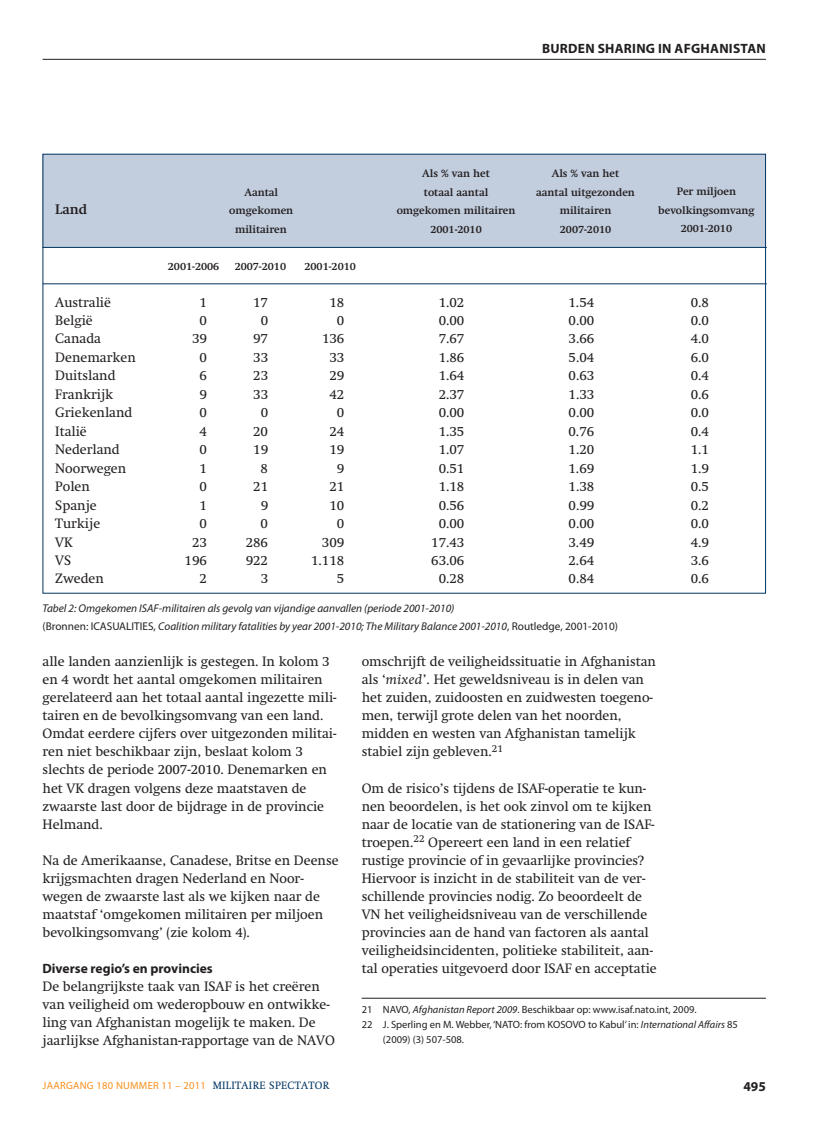
<style>
.page{position:relative;width:817px;height:1136px;background:#fff}
.page>*{position:absolute;margin:0;border:0;box-sizing:border-box;transform-origin:0 0}
.t1{font:13.5px/18px "Swift";color:#231f20}
.t2{font:700 13.5px "Myriad Pro";color:#231f20}
.t3{font:700 13.5px "Myriad Pro";letter-spacing:.02em;color:#231f20}
.t4{font:700 13.5px "Swift";color:#231f20}
.t5{font:italic 11.25px/18px "Myriad Pro";color:#231f20}
.t6{font:700 10.5px/18.5px "Swift";color:#231f20;text-align:center}
.t7{font:10.5px "Myriad Pro";color:#231f20}
.t8{font:10.5px "Myriad Pro";letter-spacing:.025em;color:#f7901e}
.s1{font-style:normal}
.s2{font-style:italic}
.s3{font-family:"Swift";color:#003562}
</style>
<div class="page">
<hr style="left:43px;top:59px;width:722px;height:1px;background:#231f20">
<hr style="left:361px;top:997px;width:404px;height:1px;background:#231f20">
<div style="left:43px;top:154px;width:722px;height:93px;background:#c2cdde"></div>
<hr style="left:43px;top:247px;width:723px;height:1px;background:#003562">
<hr style="left:43px;top:283px;width:723px;height:1px;background:#003562">
<p class="t3" style="left:542px;top:43px;width:225px">BURDEN SHARING IN AFGHANISTAN</p>
<p class="t6" style="left:396px;top:165px;width:120px">Als % van het<br>totaal aantal omgekomen militairen<br>2001-2010</p>
<p class="t6" style="left:536px;top:165px;width:100px">Als % van het aantal uitgezonden militairen<br>2007-2010</p>
<p class="t6" style="left:658px;top:183px;width:98px">Per miljoen bevolkingsomvang<br>2001-2010</p>
<p class="t6" style="left:244px;top:183px;width:35px">Aantal</p>
<p class="t4" style="left:55px;top:203px;width:34px">Land</p>
<p class="t6" style="left:229px;top:202px;width:66px">omgekomen militairen</p>
<p class="t6" style="left:168px;top:257px;width:53px">2001-2006</p>
<p class="t6" style="left:235px;top:257px;width:53px">2007-2010</p>
<p class="t6" style="left:304px;top:257px;width:53px">2001-2010</p>
<p class="t1" style="left:55px;top:294px;width:57px">Australië</p>
<p class="t1" style="left:199px;top:294px;width:9px">1</p>
<p class="t1" style="left:253px;top:294px;width:16px">17</p>
<p class="t1" style="left:329px;top:294px;width:16px">18</p>
<p class="t1" style="left:438px;top:294px;width:27px">1.02</p>
<p class="t1" style="left:568px;top:294px;width:27px">1.54</p>
<p class="t1" style="left:690px;top:294px;width:20px">0.8</p>
<p class="t1" style="left:55px;top:312px;width:39px">België</p>
<p class="t1" style="left:199px;top:312px;width:9px">0</p>
<p class="t1" style="left:260px;top:312px;width:9px">0</p>
<p class="t1" style="left:337px;top:312px;width:9px">0</p>
<p class="t1" style="left:438px;top:312px;width:27px">0.00</p>
<p class="t1" style="left:568px;top:312px;width:27px">0.00</p>
<p class="t1" style="left:690px;top:312px;width:20px">0.0</p>
<p class="t1" style="left:55px;top:331px;width:47px">Canada</p>
<p class="t1" style="left:192px;top:331px;width:16px">39</p>
<p class="t1" style="left:253px;top:331px;width:16px">97</p>
<p class="t1" style="left:322px;top:331px;width:24px">136</p>
<p class="t1" style="left:438px;top:331px;width:27px">7.67</p>
<p class="t1" style="left:568px;top:331px;width:27px">3.66</p>
<p class="t1" style="left:690px;top:331px;width:20px">4.0</p>
<p class="t1" style="left:55px;top:349px;width:82px">Denemarken</p>
<p class="t1" style="left:199px;top:349px;width:9px">0</p>
<p class="t1" style="left:253px;top:349px;width:16px">33</p>
<p class="t1" style="left:329px;top:349px;width:16px">33</p>
<p class="t1" style="left:438px;top:349px;width:27px">1.86</p>
<p class="t1" style="left:568px;top:349px;width:27px">5.04</p>
<p class="t1" style="left:690px;top:349px;width:20px">6.0</p>
<p class="t1" style="left:55px;top:368px;width:62px">Duitsland</p>
<p class="t1" style="left:199px;top:368px;width:9px">6</p>
<p class="t1" style="left:253px;top:368px;width:16px">23</p>
<p class="t1" style="left:329px;top:368px;width:16px">29</p>
<p class="t1" style="left:438px;top:368px;width:27px">1.64</p>
<p class="t1" style="left:568px;top:368px;width:27px">0.63</p>
<p class="t1" style="left:690px;top:368px;width:20px">0.4</p>
<p class="t1" style="left:55px;top:386px;width:59px">Frankrijk</p>
<p class="t1" style="left:199px;top:386px;width:9px">9</p>
<p class="t1" style="left:253px;top:386px;width:16px">33</p>
<p class="t1" style="left:329px;top:386px;width:16px">42</p>
<p class="t1" style="left:438px;top:386px;width:27px">2.37</p>
<p class="t1" style="left:568px;top:386px;width:27px">1.33</p>
<p class="t1" style="left:690px;top:386px;width:20px">0.6</p>
<p class="t1" style="left:55px;top:405px;width:78px">Griekenland</p>
<p class="t1" style="left:199px;top:405px;width:9px">0</p>
<p class="t1" style="left:260px;top:405px;width:9px">0</p>
<p class="t1" style="left:337px;top:405px;width:9px">0</p>
<p class="t1" style="left:438px;top:405px;width:27px">0.00</p>
<p class="t1" style="left:568px;top:405px;width:27px">0.00</p>
<p class="t1" style="left:690px;top:405px;width:20px">0.0</p>
<p class="t1" style="left:55px;top:423px;width:33px">Italië</p>
<p class="t1" style="left:199px;top:423px;width:9px">4</p>
<p class="t1" style="left:253px;top:423px;width:16px">20</p>
<p class="t1" style="left:329px;top:423px;width:16px">24</p>
<p class="t1" style="left:438px;top:423px;width:27px">1.35</p>
<p class="t1" style="left:568px;top:423px;width:27px">0.76</p>
<p class="t1" style="left:690px;top:423px;width:20px">0.4</p>
<p class="t1" style="left:55px;top:442px;width:66px">Nederland</p>
<p class="t1" style="left:199px;top:442px;width:9px">0</p>
<p class="t1" style="left:253px;top:442px;width:16px">19</p>
<p class="t1" style="left:329px;top:442px;width:16px">19</p>
<p class="t1" style="left:438px;top:442px;width:27px">1.07</p>
<p class="t1" style="left:568px;top:442px;width:27px">1.20</p>
<p class="t1" style="left:690px;top:442px;width:20px">1.1</p>
<p class="t1" style="left:55px;top:460px;width:72px">Noorwegen</p>
<p class="t1" style="left:199px;top:460px;width:9px">1</p>
<p class="t1" style="left:260px;top:460px;width:9px">8</p>
<p class="t1" style="left:337px;top:460px;width:9px">9</p>
<p class="t1" style="left:438px;top:460px;width:27px">0.51</p>
<p class="t1" style="left:568px;top:460px;width:27px">1.69</p>
<p class="t1" style="left:690px;top:460px;width:20px">1.9</p>
<p class="t1" style="left:55px;top:478px;width:36px">Polen</p>
<p class="t1" style="left:199px;top:478px;width:9px">0</p>
<p class="t1" style="left:253px;top:478px;width:16px">21</p>
<p class="t1" style="left:329px;top:478px;width:16px">21</p>
<p class="t1" style="left:438px;top:478px;width:27px">1.18</p>
<p class="t1" style="left:568px;top:478px;width:27px">1.38</p>
<p class="t1" style="left:690px;top:478px;width:20px">0.5</p>
<p class="t1" style="left:55px;top:497px;width:43px">Spanje</p>
<p class="t1" style="left:199px;top:497px;width:9px">1</p>
<p class="t1" style="left:260px;top:497px;width:9px">9</p>
<p class="t1" style="left:329px;top:497px;width:16px">10</p>
<p class="t1" style="left:438px;top:497px;width:27px">0.56</p>
<p class="t1" style="left:568px;top:497px;width:27px">0.99</p>
<p class="t1" style="left:690px;top:497px;width:20px">0.2</p>
<p class="t1" style="left:55px;top:515px;width:46px">Turkije</p>
<p class="t1" style="left:199px;top:515px;width:9px">0</p>
<p class="t1" style="left:260px;top:515px;width:9px">0</p>
<p class="t1" style="left:337px;top:515px;width:9px">0</p>
<p class="t1" style="left:438px;top:515px;width:27px">0.00</p>
<p class="t1" style="left:568px;top:515px;width:27px">0.00</p>
<p class="t1" style="left:690px;top:515px;width:20px">0.0</p>
<p class="t1" style="left:55px;top:534px;width:19px">VK</p>
<p class="t1" style="left:192px;top:534px;width:16px">23</p>
<p class="t1" style="left:246px;top:534px;width:24px">286</p>
<p class="t1" style="left:322px;top:534px;width:24px">309</p>
<p class="t1" style="left:431px;top:534px;width:35px">17.43</p>
<p class="t1" style="left:568px;top:534px;width:27px">3.49</p>
<p class="t1" style="left:690px;top:534px;width:20px">4.9</p>
<p class="t1" style="left:55px;top:552px;width:18px">VS</p>
<p class="t1" style="left:185px;top:552px;width:24px">196</p>
<p class="t1" style="left:246px;top:552px;width:24px">922</p>
<p class="t1" style="left:311px;top:552px;width:35px">1.118</p>
<p class="t1" style="left:431px;top:552px;width:35px">63.06</p>
<p class="t1" style="left:568px;top:552px;width:27px">2.64</p>
<p class="t1" style="left:690px;top:552px;width:20px">3.6</p>
<p class="t1" style="left:55px;top:571px;width:50px">Zweden</p>
<p class="t1" style="left:199px;top:571px;width:9px">2</p>
<p class="t1" style="left:260px;top:571px;width:9px">3</p>
<p class="t1" style="left:337px;top:571px;width:9px">5</p>
<p class="t1" style="left:438px;top:571px;width:27px">0.28</p>
<p class="t1" style="left:568px;top:571px;width:27px">0.84</p>
<p class="t1" style="left:690px;top:571px;width:20px">0.6</p>
<p class="t5" style="left:43px;top:600px;width:577px">Tabel 2: Omgekomen ISAF-militairen als gevolg van vijandige aanvallen (periode 2001-2010)<br><span class="s1">(Bronnen: ICASUALITIES,</span> Coalition military fatalities by year 2001-2010; The Military Balance 2001-2010<span class="s1">, Routledge, 2001-2010)</span></p>
<p class="t1" style="left:43px;top:654px;width:295px">alle landen aanzienlijk is gestegen. In kolom 3 en 4 wordt het aantal omgekomen militairen gerelateerd aan het totaal aantal ingezette mili&shy;tairen en de bevolkingsomvang van een land.<br>Omdat eerdere cijfers over uitgezonden militai&shy;ren niet beschikbaar zijn, beslaat kolom 3 slechts de periode 2007-2010. Denemarken en het VK dragen volgens deze maatstaven de zwaarste last door de bijdrage in de provincie Helmand.</p>
<p class="t1" style="left:43px;top:852px;width:297px">Na de Amerikaanse, Canadese, Britse en Deense krijgsmachten dragen Nederland en Noor&shy;wegen de zwaarste last als we kijken naar de maatstaf ‘omgekomen militairen per miljoen bevolkingsomvang’ (zie kolom 4).</p>
<p class="t2" style="left:43px;top:962px;width:172px">Diverse regio’s en provincies</p>
<p class="t1" style="left:43px;top:978px;width:294px">De belangrijkste taak van ISAF is het creëren van veiligheid om wederopbouw en ontwikke&shy;ling van Afghanistan mogelijk te maken. De jaarlijkse Afghanistan-rapportage van de NAVO</p>
<p class="t1" style="left:361px;top:654px;width:296px">omschrijft de veiligheidssituatie in Afghanistan als ‘<span class="s2">mixed</span>’. Het geweldsniveau is in delen van het zuiden, zuidoosten en zuidwesten toegeno&shy;men, terwijl grote delen van het noorden, midden en westen van Afghanistan tamelijk stabiel zijn gebleven.<sup>21</sup></p>
<p class="t1" style="left:361px;top:780px;width:296px">Om de risico’s tijdens de ISAF-operatie te kun&shy;nen beoordelen, is het ook zinvol om te kijken naar de locatie van de stationering van de ISAF&shy;troepen.<sup>22</sup> Opereert een land in een relatief rustige provincie of in gevaarlijke provincies?<br>Hiervoor is inzicht in de stabiliteit van de ver&shy;schillende provincies nodig. Zo beoordeelt de VN het veiligheidsniveau van de verschillende provincies aan de hand van factoren als aantal veiligheidsincidenten, politieke stabiliteit, aan&shy;tal operaties uitgevoerd door ISAF en acceptatie</p>
<p class="t7" style="left:361px;top:1003px;width:336px">21 NAVO, <span class="s2">Afghanistan Report 2009</span>. Beschikbaar op: www.isaf.nato.int, 2009.</p>
<p class="t7" style="left:361px;top:1018px;width:378px">22 J. Sperling en M. Webber, ‘NATO: from KOSOVO to Kabul’ in: <span class="s2">International Affairs</span> 85</p>
<p class="t7" style="left:383px;top:1033px;width:83px">(2009) (3) 507-508.</p>
<p class="t8" style="left:43px;top:1078px;width:288px">JAARGANG 180 NUMMER 11 – 2011 <span class="s3">MILITAIRE SPECTATOR</span></p>
<p class="t2" style="left:743px;top:1081px;width:24px">495</p>
</div>
